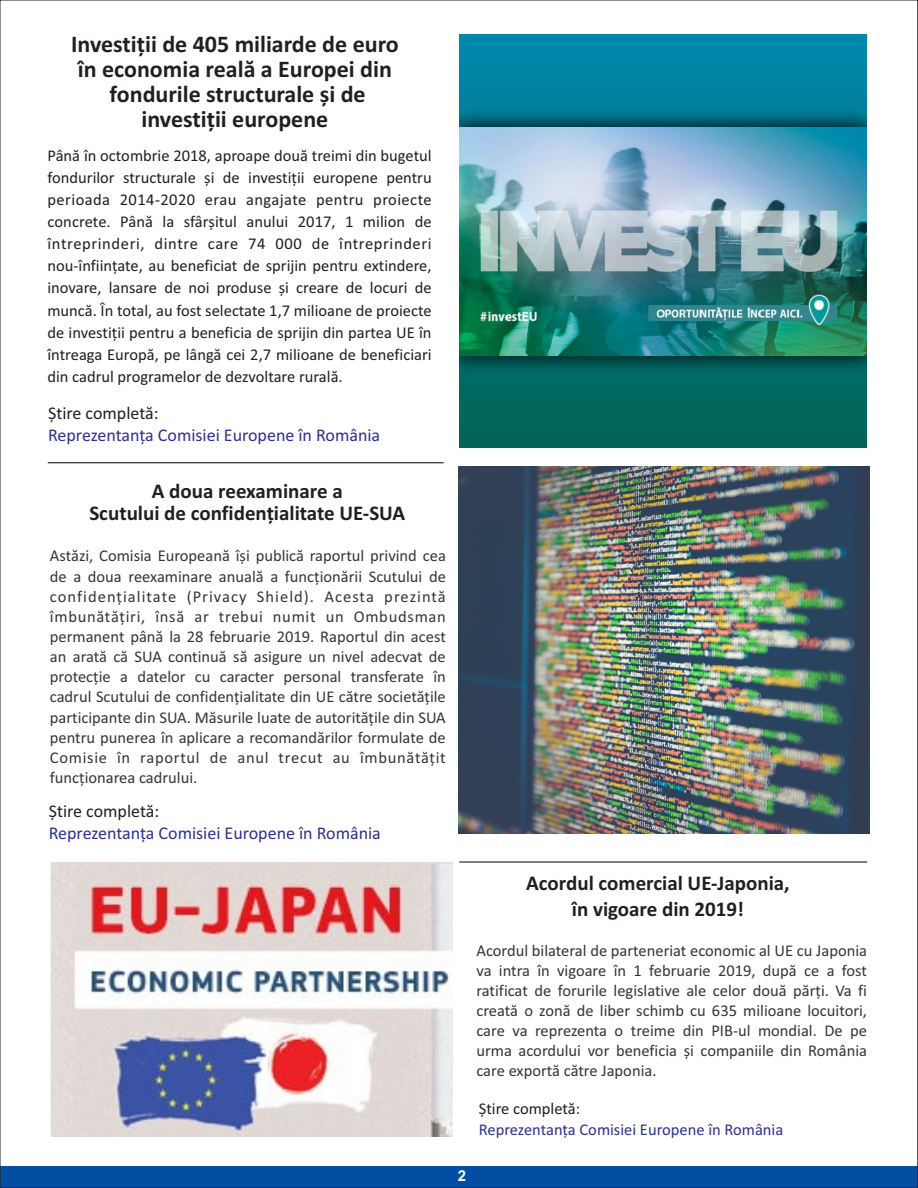
<style>
.page{position:relative;width:918px;height:1188px;background:#fff}
.page>*{position:absolute;margin:0;border:0;box-sizing:border-box;transform-origin:0 0}
.t1{font:700 24px/25.2px "Calibri";color:#231f20;text-align:center}
.t2{font:700 21px/21.8px "Calibri";color:#231f20;text-align:center}
.t3{font:18px "Calibri";color:#2e3092}
.t4{font:18px "Calibri";color:#231f20}
.t5{font:16.5px/20.1px "Calibri";color:#363636;text-align:justify}
.t6{font:16.5px/22.2px "Calibri";color:#231f20;text-align:justify}
.t7{font:16.5px "Calibri";color:#2e3092}
.t8{font:700 15px "Arial";color:#fff}
</style>
<div class="page">
<hr style="left:48px;top:462px;width:396px;height:1px;background:#231f20">
<div style="left:0;top:1166px;width:918px;height:22px;background:#034da2"></div>
<hr style="left:459px;top:862px;width:408px;height:1px;background:#231f20">
<svg style="left:459px;top:35px;width:408px;height:413px;background:#007581"></svg>
<svg style="left:459px;top:94px;width:408px;height:295px;background:#026973"></svg>
<img style="left:459px;top:128px;width:408px;height:227px">
<img style="left:458px;top:466px;width:411px;height:368px">
<img style="left:50px;top:862px;width:402px;height:274px">
<svg style="left:917px;top:0;width:1px;height:1188px"></svg>
<h1 class="t1" style="left:71px;top:33px;width:329px">Investiții de 405 miliarde de euro în economia reală a Europei din fondurile structurale și de investiții europene</h1>
<p class="t6" style="left:47px;top:145px;width:386px">Până în octombrie 2018, aproape două treimi din bugetul fondurilor structurale și de investiții europene pentru perioada 2014-2020 erau angajate pentru proiecte concrete. Până la sfârșitul anului 2017, 1 milion de întreprinderi, dintre care 74 000 de întreprinderi nou-înființate, au beneficiat de sprijin pentru extindere, inovare, lansare de noi produse și creare de locuri de muncă. În total, au fost selectate 1,7 milioane de proiecte de investiții pentru a beneficia de sprijin din partea UE în întreaga Europă, pe lângă cei 2,7 milioane de beneficiari din cadrul programelor de dezvoltare rurală.</p>
<p class="t4" style="left:48px;top:406px;width:112px">Știre completă:</p>
<p class="t3" style="left:48px;top:428px;width:334px">Reprezentanța Comisiei Europene în România</p>
<p class="t2" style="left:89px;top:482px;width:317px">A doua reexaminare a<br>Scutului de confidențialitate UE-SUA</p>
<p class="t5" style="left:50px;top:547px;width:398px">Astăzi, Comisia Europeană își publică raportul privind cea de a doua reexaminare anuală a funcționării Scutului de confidențialitate (Privacy Shield). Acesta prezintă îmbunătățiri, însă ar trebui numit un Ombudsman permanent până la 28 februarie 2019. Raportul din acest an arată că SUA continuă să asigure un nivel adecvat de protecție a datelor cu caracter personal transferate în cadrul Scutului de confidențialitate din UE către societățile participante din SUA. Măsurile luate de autoritățile din SUA pentru punerea în aplicare a recomandărilor formulate de Comisie în raportul de anul trecut au îmbunătățit funcționarea cadrului.</p>
<p class="t4" style="left:49px;top:804px;width:112px">Știre completă:</p>
<p class="t3" style="left:49px;top:826px;width:334px">Reprezentanța Comisiei Europene în România</p>
<p class="t2" style="left:526px;top:872px;width:265px;line-height:25.7px">Acordul comercial UE-Japonia, în vigoare din 2019!</p>
<p class="t5" style="left:476px;top:941px;width:392px">Acordul bilateral de parteneriat economic al UE cu Japonia va intra în vigoare în 1 februarie 2019, după ce a fost ratificat de forurile legislative ale celor două părți. Va fi creată o zonă de liber schimb cu 635 milioane locuitori, care va reprezenta o treime din PIB-ul mondial. De pe urma acordului vor beneficia și companiile din România care exportă către Japonia.</p>
<p class="t6" style="left:479px;top:1099px;width:103px">Știre completă:</p>
<p class="t7" style="left:479px;top:1122px;width:306px">Reprezentanța Comisiei Europene în România</p>
<p class="t8" style="left:458px;top:1170px;width:10px">2</p>
</div>
